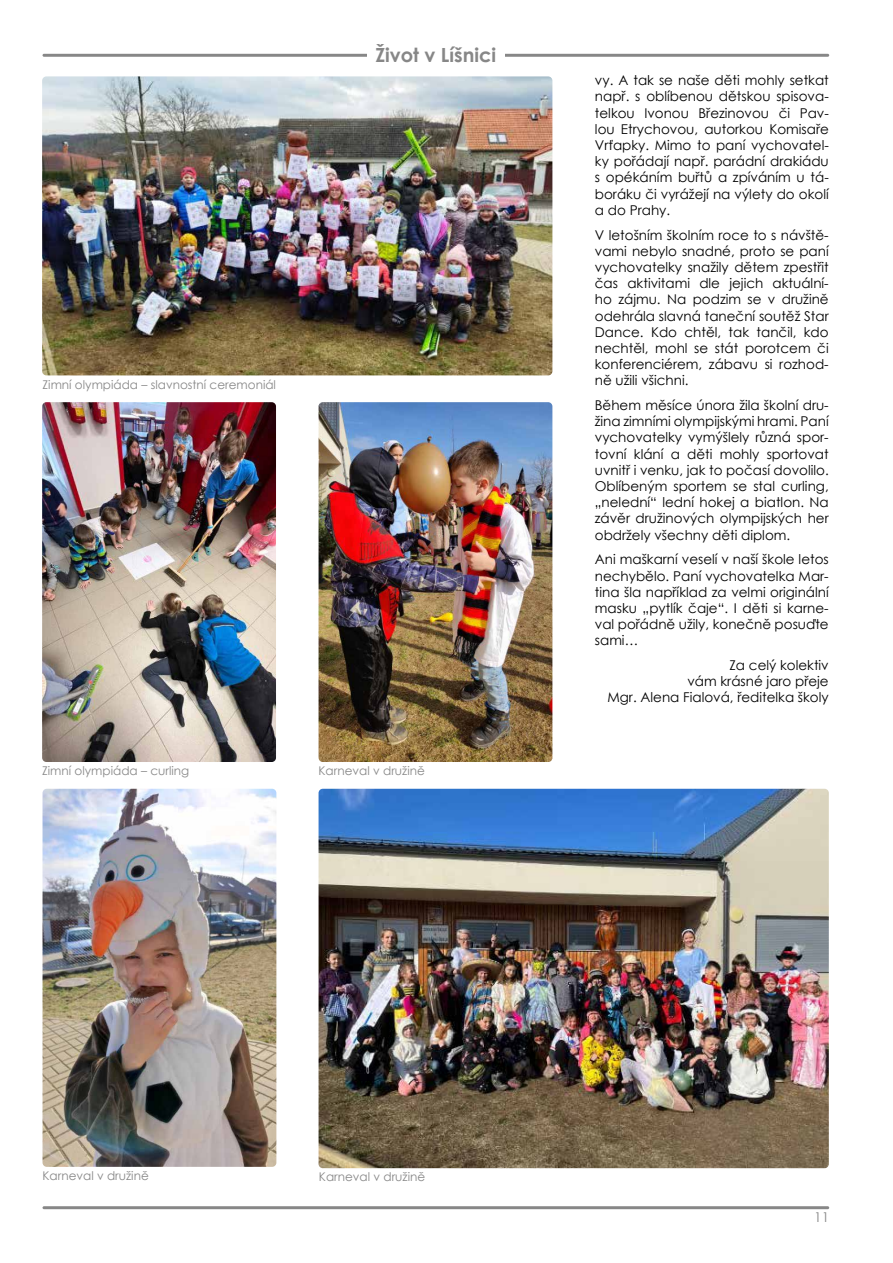
<style>
.page{position:relative;width:893px;height:1263px;background:#fff}
.page>*{position:absolute;margin:0;border:0;box-sizing:border-box;transform-origin:0 0}
.t1{font:700 19.5px "Century Gothic";color:#878787}
.t2{font:13.5px/16.2px "Century Gothic";color:#000;text-align:justify}
.t3{font:13.5px "Century Gothic";color:#878787}
.t4{font:12px "Century Gothic";color:#878787}
</style>
<div class="page">
<hr style="left:43px;top:54px;width:786px;height:3px;background:#878787">
<hr style="left:43px;top:1206px;width:786px;height:3px;background:#878787">
<div style="left:367px;top:27px;width:138px;height:44px;background:#fff"></div>
<img style="left:42px;top:76px;width:510px;height:299px">
<img style="left:42px;top:402px;width:234px;height:360px">
<img style="left:319px;top:402px;width:233px;height:360px">
<img style="left:43px;top:789px;width:233px;height:378px">
<img style="left:319px;top:789px;width:510px;height:379px">
<h1 class="t1" style="left:375px;top:41px;width:122px">Život v Líšnici</h1>
<p class="t4" style="left:43px;top:376px;width:235px">Zimní olympiáda – slavnostní ceremoniál</p>
<p class="t4" style="left:42px;top:762px;width:149px">Zimní olympiáda – curling</p>
<p class="t4" style="left:319px;top:762px;width:108px">Karneval v družině</p>
<p class="t2" style="left:595px;top:72px;width:235px">vy. A tak se naše děti mohly setkat např. s oblíbenou dětskou spisova&shy;telkou Ivonou Březinovou či Pav&shy;lou Etrychovou, autorkou Komisaře Vrťapky. Mimo to paní vychovatel&shy;ky pořádají např. parádní drakiádu s opékáním buřtů a zpíváním u tá&shy;boráku či vyrážejí na výlety do okolí a do Prahy.</p>
<p class="t2" style="left:595px;top:226px;width:235px">V letošním školním roce to s návště&shy;vami nebylo snadné, proto se paní vychovatelky snažily dětem zpestřit čas aktivitami dle jejich aktuální&shy;ho zájmu. Na podzim se v družině odehrála slavná taneční soutěž Star Dance. Kdo chtěl, tak tančil, kdo nechtěl, mohl se stát porotcem či konferenciérem, zábavu si rozhod&shy;ně užili všichni.</p>
<p class="t2" style="left:595px;top:397px;width:235px">Během měsíce února žila školní dru&shy;žina zimními olympijskými hrami. Paní vychovatelky vymýšlely různá spor&shy;tovní klání a děti mohly sportovat uvnitř i venku, jak to počasí dovolilo.<br>Oblíbeným sportem se stal curling, „nelední“ lední hokej a biatlon. Na závěr družinových olympijských her obdržely všechny děti diplom.</p>
<p class="t2" style="left:595px;top:551px;width:235px">Ani maškarní veselí v naší škole letos nechybělo. Paní vychovatelka Mar&shy;tina šla například za velmi originální masku „pytlík čaje“. I děti si karne&shy;val pořádně užily, konečně posuďte sami…</p>
<p class="t2" style="left:607px;top:657px;width:223px;text-align:right">Za celý kolektiv<br>vám krásné jaro přeje<br>Mgr. Alena Fialová, ředitelka školy</p>
<p class="t4" style="left:43px;top:1167px;width:108px">Karneval v družině</p>
<p class="t4" style="left:319px;top:1169px;width:108px">Karneval v družině</p>
<p class="t3" style="left:814px;top:1208px;width:16px">11</p>
</div>
